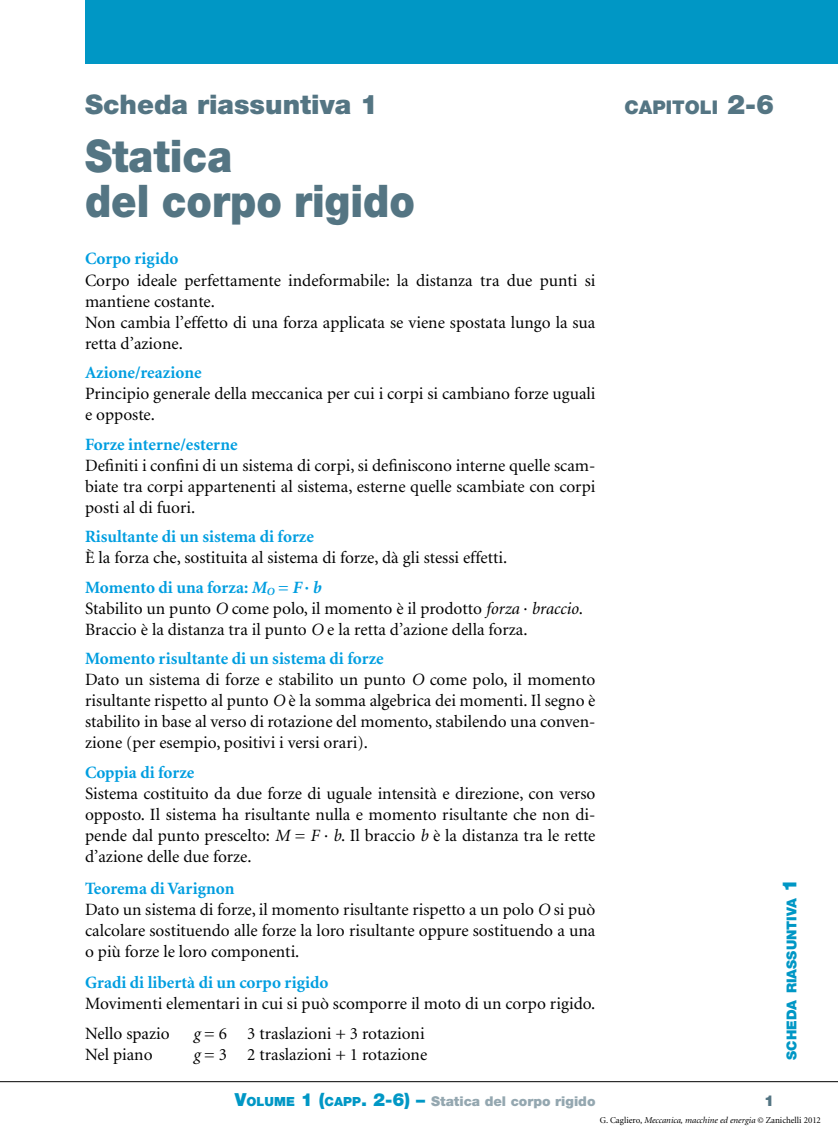
<style>
.page{position:relative;width:838px;height:1132px;background:#fff}
.page>*{position:absolute;margin:0;border:0;box-sizing:border-box;transform-origin:0 0}
.t1{font:900 45px/45px "Helvetica Neue";color:#547583;scale:.9 1}
.t2{font:900 27px "Helvetica Neue";color:#547583}
.t3{font:900 18.9px "Helvetica Neue";color:#547583}
.t4{font:17.25px/21px "Minion";color:#000}
.t5{font:700 17.25px "Minion";color:#009ee0}
.t6{font:900 15px "Helvetica Neue";color:#547583}
.t7{font:900 13.65px "Helvetica Neue";color:#0097c5}
.t8{font:900 13.5px "Helvetica Neue";color:#94a7b0}
.t9{font:italic 9px "Minion";color:#000}
.s1{font-size:27px}
.s2{font-weight:700;color:#009ee0}
.s3{font-weight:700;font-style:italic;color:#009ee0}
.s4{font-style:italic}
.s5{font-size:19.5px}
.s6{font-size:18px;color:#0097c5}
.s7{font-size:12.6px;color:#0097c5}
.s8{font-style:normal}
</style>
<div class="page">
<hr style="left:0;top:1080px;width:838px;height:1px;background:#000">
<div style="left:85px;top:0;width:753px;height:64px;background:#0097c5"></div>
<h2 class="t2" style="left:85px;top:89px;width:295px">Scheda riassuntiva 1</h2>
<p class="t3" style="left:624px;top:96px;width:151px">CAPITOLI <span class="s1">2-6</span></p>
<h1 class="t1" style="left:85px;top:133px;width:368px">Statica<br>del corpo rigido</h1>
<p class="t5" style="left:85px;top:250px;width:95px">Corpo rigido</p>
<p class="t4" style="left:85px;top:270px;width:512px">Corpo ideale perfettamente indeformabile: la distanza tra due punti si mantiene costante.<br>Non cambia l’effetto di una forza applicata se viene spostata lungo la sua retta d’azione.</p>
<p class="t5" style="left:85px;top:363px;width:118px">Azione/reazione</p>
<p class="t4" style="left:85px;top:383px;width:512px">Principio generale della meccanica per cui i corpi si cambiano forze uguali e opposte.</p>
<p class="t5" style="left:85px;top:435px;width:154px">Forze interne/esterne</p>
<p class="t4" style="left:85px;top:455px;width:512px;text-align:justify">Definiti i confini di un sistema di corpi, si definiscono interne quelle scam&shy;biate tra corpi appartenenti al sistema, esterne quelle scambiate con corpi posti al di fuori.</p>
<p class="t5" style="left:85px;top:527px;width:230px">Risultante di un sistema di forze</p>
<p class="t4" style="left:85px;top:543px;width:423px;line-height:29.5px">È la forza che, sostituita al sistema di forze, dà gli stessi effetti.<br><span class="s2">Momento di una forza:</span> <span class="s3">M</span><sub>O</sub> <span class="s2">=</span> <span class="s3">F</span> <span class="s2">·</span> <span class="s3">b</span></p>
<p class="t4" style="left:85px;top:598px;width:499px">Stabilito un punto <span class="s4">O</span> come polo, il momento è il prodotto <span class="s4">forza</span> · <span class="s4">braccio</span>.<br>Braccio è la distanza tra il punto <span class="s4">O</span> e la retta d’azione della forza.</p>
<p class="t4" style="left:85px;top:648px;width:512px"><span class="s2">Momento risultante di un sistema di forze<br></span>Dato un sistema di forze e stabilito un punto <span class="s4">O</span> come polo, il momento risultante rispetto al punto <span class="s4">O</span> è la somma algebrica dei momenti. Il segno è stabilito in base al verso di rotazione del momento, stabilendo una conven&shy;zione (per esempio, positivi i versi orari).</p>
<p class="t5" style="left:85px;top:763px;width:111px">Coppia di forze</p>
<p class="t4" style="left:85px;top:783px;width:512px;text-align:justify">Sistema costituito da due forze di uguale intensità e direzione, con verso opposto. Il sistema ha risultante nulla e momento risultante che non di&shy;pende dal punto prescelto: <span class="s4">M</span> = <span class="s4">F</span> · <span class="s4">b</span>. Il braccio <span class="s4">b</span> è la distanza tra le rette d’azione delle due forze.</p>
<p class="t4" style="left:85px;top:877px;width:512px"><span class="s2">Teorema di Varignon<br></span>Dato un sistema di forze, il momento risultante rispetto a un polo <span class="s4">O</span> si può calcolare sostituendo alle forze la loro risultante oppure sostituendo a una o più forze le loro componenti.</p>
<p class="t5" style="left:85px;top:973px;width:245px">Gradi di libertà di un corpo rigido</p>
<p class="t4" style="left:85px;top:989px;width:512px;line-height:29.5px">Movimenti elementari in cui si può scomporre il moto di un corpo rigido.<br>Nello spazio</p>
<p class="t4" style="left:193px;top:1023px;width:233px"><span class="s4">g</span> = 6 3 traslazioni + 3 rotazioni</p>
<p class="t4" style="left:85px;top:1044px;width:69px">Nel piano</p>
<p class="t4" style="left:193px;top:1044px;width:236px"><span class="s4">g</span> = 3 2 traslazioni + 1 rotazione</p>
<p class="t7" style="left:783px;top:1059px;width:183px;rotate:-90deg">SCHEDA RIASSUNTIVA <span class="s5">1</span></p>
<p class="t8" style="left:235px;top:1093px;width:362px"><span class="s6">V</span><span class="s7">OLUME</span> <span class="s6">1 (</span><span class="s7">CAPP</span><span class="s6">.</span> <span class="s6">2-6) –</span> Statica del corpo rigido</p>
<p class="t6" style="left:764px;top:1091px;width:12px">1</p>
<p class="t9" style="left:599px;top:1115px;width:223px"><span class="s8">G. Cagliero,</span> Meccanica, macchine ed energia <span class="s8">© Zanichelli 2012</span></p>
</div>
